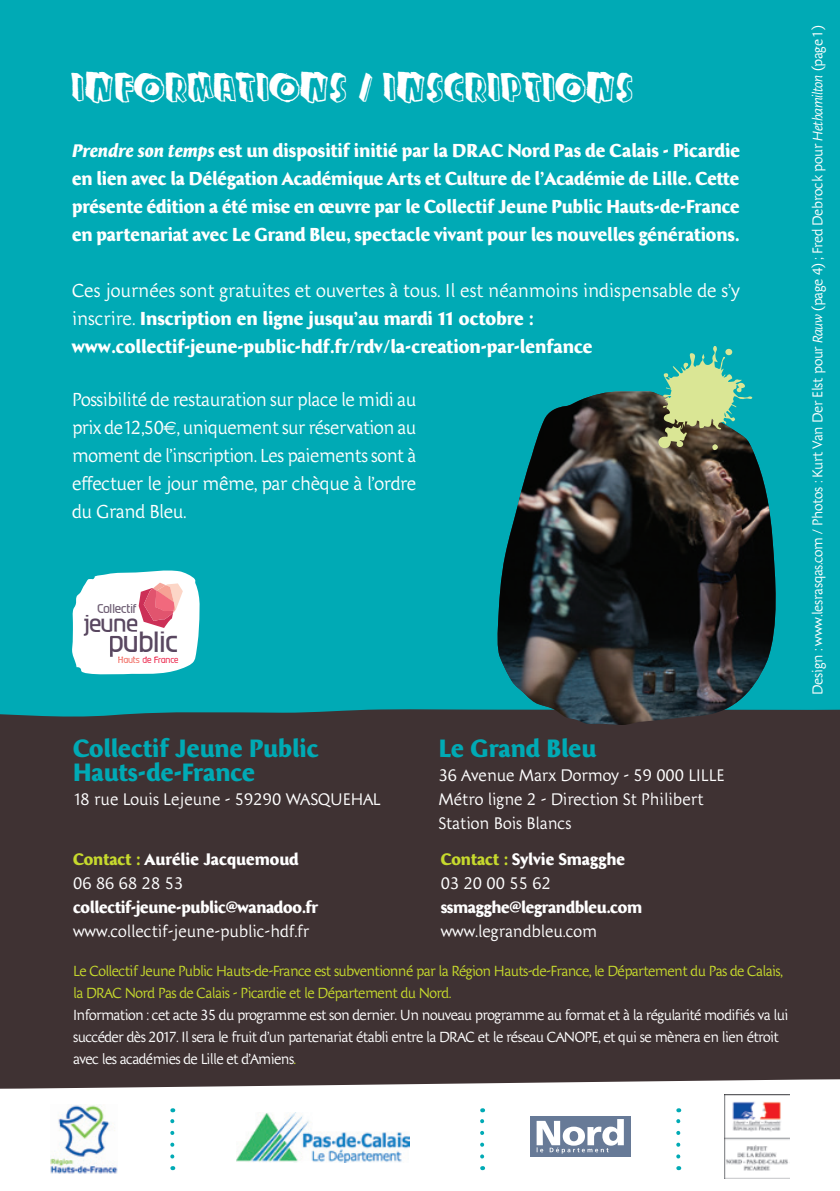
<style>
.page{position:relative;width:840px;height:1191px;background:#fff}
.page>*{position:absolute;margin:0;border:0;box-sizing:border-box;transform-origin:0 0}
.Chapo{font:40px "Zupagargonizer T";color:#fff}
.t1{font:500 26.4px "Prosper";color:#594760}
.Txt_courant{font:700 24px/24px "BEBOP";color:#00aab5}
.t2{font:500 21.8px "Prosper";color:#594760}
.Txt_courant-2{font:700 18px/28px "BEBOP";letter-spacing:-.005em;color:#fff;text-align:justify}
.Txt_courant-3{font:18px/28px "BEBOP";color:#fff}
.Txt_courant-4{font:16px/24px "BEBOP";color:#fff}
.Txt_courant-5{font:700 16px "BEBOP";letter-spacing:-.02em;color:#fff}
.Txt_courant-6{font:700 16px "BEBOP";color:#fff}
.Titre_1{font:14px/22px "BEBOP";letter-spacing:-.04em;color:#fff}
.Titre_1-2{font:14px/22px "BEBOP";letter-spacing:-.04em;color:#c6d92d}
.Txt_courant-7{font:13.6px "BEBOP";letter-spacing:-.02em;color:#fff}
.t3{font:500 11.2px "Prosper";letter-spacing:.01em;color:#706075}
.t4{font:500 8.2px "Prosper";color:#ee3b5d}
.t5{font:500 8.2px "Prosper";color:#f2766d}
.s1{font-style:italic}
.s2{font-weight:700}
.s3{font-family:"Euro Sans"}
.s4{color:#ee3b5d}
.s5{color:#f2766d}
.s6{color:#c6d92d}
</style>
<div class="page">
<div style="left:0;top:0;width:839px;height:985px;background:#00aab5"></div>
<div style="left:0;top:709px;width:839px;height:380px;background:#3f3233"></div>
<img style="left:236px;top:1112px;width:174px;height:50px">
<img style="left:51px;top:1105px;width:67px;height:68px">
<div style="left:530px;top:1116px;width:100px;height:41px;background:#677a97"></div>
<svg style="left:536px;top:1119px;width:87px;height:34px"></svg>
<svg style="left:170px;top:1108px;width:4px;height:48px"></svg>
<svg style="left:480px;top:1108px;width:4px;height:48px"></svg>
<svg style="left:676px;top:1108px;width:4px;height:48px"></svg>
<img style="left:724px;top:1094px;width:65px;height:84px">
<svg style="left:72px;top:570px;width:128px;height:105px;background:#e1e6e9"></svg>
<img style="left:496px;top:391px;width:281px;height:334px">
<svg style="left:657px;top:346px;width:95px;height:104px"></svg>
<p class="Chapo" style="left:72px;top:65px;width:563px">INFORMATIONS / INSCRIPTIONS</p>
<p class="Txt_courant-2" style="left:72px;top:137px;width:669px"><span class="s1">Prendre son temps</span> est un dispositif initié par la DRAC Nord Pas de Calais - Picardie en lien avec la Délégation Académique Arts et Culture de l’Académie de Lille. Cette présente édition a été mise en œuvre par le Collectif Jeune Public Hauts-de-France en partenariat avec Le Grand Bleu, spectacle vivant pour les nouvelles générations.</p>
<p class="Txt_courant-3" style="left:72px;top:277px;width:668px">Ces journées sont gratuites et ouvertes à tous. Il est néanmoins indispensable de s’y inscrire. <span class="s2">Inscription en ligne jusqu’au mardi 11 octobre :</span></p>
<p class="Txt_courant-2" style="left:72px;top:333px;width:521px">www.collectif-jeune-public-hdf.fr/rdv/la-creation-par-lenfance</p>
<p class="Txt_courant-3" style="left:72px;top:385px;width:345px;text-align:justify">Possibilité de restauration sur place le midi au prix de 12,50<span class="s3">€</span>, uniquement sur réservation au moment de l’inscription. Les paiements sont à effectuer le jour même, par chèque à l’ordre du Grand Bleu.</p>
<p class="t3" style="left:98px;top:601px;width:41px">Collectif</p>
<p class="t1" style="left:109px;top:625px;width:71px">public</p>
<p class="t5" style="left:118px;top:654px;width:41px">H t<span class="s4">dF</span></p>
<p class="t2" style="left:84px;top:609px;width:57px">jeune</p>
<p class="t4" style="left:124px;top:654px;width:56px"><span class="s5">au s</span> e rance</p>
<p class="Txt_courant" style="left:73px;top:736px;width:247px">Collectif Jeune Public<br>Hauts-de-France</p>
<p class="Txt_courant-4" style="left:73px;top:787px;width:309px">18 rue Louis Lejeune - 59290 WASQUEHAL</p>
<p class="Txt_courant" style="left:438px;top:736px;width:159px">Le Grand Bleu</p>
<p class="Txt_courant-4" style="left:438px;top:763px;width:287px">36 Avenue Marx Dormoy - 59 000 LILLE<br>Métro ligne 2 - Direction St Philibert<br>Station Bois Blancs</p>
<p class="Txt_courant-6" style="left:73px;top:849px;width:227px"><span class="s6">Contact :</span> Aurélie Jacquemoud</p>
<p class="Txt_courant-4" style="left:73px;top:871px;width:112px">06 86 68 28 53</p>
<p class="Txt_courant-5" style="left:73px;top:897px;width:246px">collectif-jeune-public@wanadoo.fr</p>
<p class="Txt_courant-4" style="left:73px;top:919px;width:237px">www.collectif-jeune-public-hdf.fr</p>
<p class="Txt_courant-6" style="left:440px;top:849px;width:186px"><span class="s6">Contact :</span> Sylvie Smagghe</p>
<p class="Txt_courant-4" style="left:440px;top:871px;width:112px">03 20 00 55 62</p>
<p class="Txt_courant-5" style="left:440px;top:897px;width:203px">ssmagghe@legrandbleu.com</p>
<p class="Txt_courant-4" style="left:440px;top:919px;width:158px">www.legrandbleu.com</p>
<p class="Titre_1-2" style="left:73px;top:959px;width:710px">Le Collectif Jeune Public Hauts-de-France est subventionné par la Région Hauts-de-France, le Département du Pas de Calais, la DRAC Nord Pas de Calais - Picardie et le Département du Nord.</p>
<p class="Titre_1" style="left:73px;top:1003px;width:716px">Information : cet acte 35 du programme est son dernier. Un nouveau programme au format et à la régularité modifiés va lui succéder dès 2017. Il sera le fruit d’un partenariat établi entre la DRAC et le réseau CANOPE, et qui se mènera en lien étroit avec les académies de Lille et d’Amiens<span class="s6">.</span></p>
<p class="Txt_courant-7" style="left:808px;top:694px;width:671px;rotate:-90deg">Design : www.lesrasqas.com / Photos : Kurt Van Der Elst pour <span class="s1">Rauw</span> (page 4) ; Fred Debrock pour <span class="s1">Hethamilton</span> (page 1 )</p>
</div>
